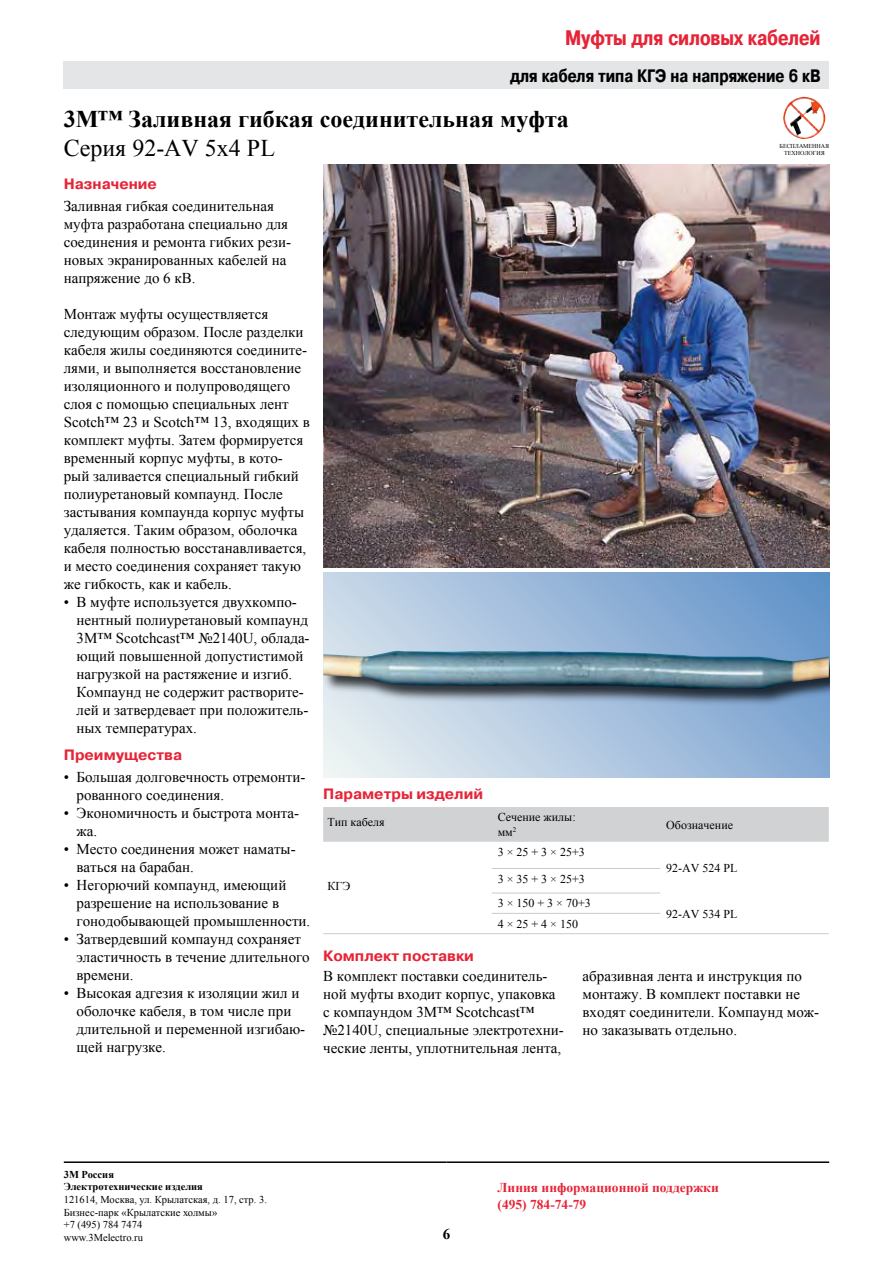
<style>
.page{position:relative;width:893px;height:1263px;background:#fff}
.page>*{position:absolute;margin:0;border:0;box-sizing:border-box;transform-origin:0 0}
.t1{font:700 24px "Times New Roman";color:#000}
.t2{font:24px "Times New Roman";color:#000}
.t3{font:700 21px "Pragmatica Cond C";color:#e62437}
.t4{font:700 18px "Pragmatica Cond C";color:#000}
.t5{font:15px/18px "Times New Roman";color:#000}
.t6{font:700 15px "Pragmatica C";color:#e62437}
.t7{font:700 13.5px/16.2px "Times New Roman";color:#e62437}
.t8{font:12px/14.4px "Times New Roman";color:#000}
.t9{font:10.5px/12.6px "Times New Roman";color:#000}
.t10{font:700 10.5px/12.5px "Times New Roman";color:#000}
.t11{font:6px/7.2px "Times New Roman";letter-spacing:-.005em;color:#000;text-align:center}
</style>
<div class="page">
<hr style="left:64px;top:1161px;width:382px;height:2px;background:#000">
<hr style="left:446px;top:1161px;width:383px;height:2px;background:#000">
<img style="left:323px;top:164px;width:506px;height:403px">
<svg style="left:323px;top:572px;width:506px;height:205px;background:#a6c0dd"></svg>
<div style="left:323px;top:649px;width:506px;height:58px;background:#000;opacity:.75"></div>
<img style="left:323px;top:651px;width:506px;height:38px">
<div style="left:64px;top:62px;width:765px;height:27px;background:#e3e5e6"></div>
<div style="left:323px;top:807px;width:506px;height:35px;background:#d0d2d4"></div>
<hr style="left:323px;top:933px;width:169px;height:1px;background:#cbcbcb">
<hr style="left:492px;top:933px;width:168px;height:1px;background:#cbcbcb">
<hr style="left:660px;top:933px;width:169px;height:1px;background:#cbcbcb">
<hr style="left:492px;top:868px;width:168px;height:1px;background:#cbcbcb">
<hr style="left:492px;top:893px;width:168px;height:1px;background:#cbcbcb">
<hr style="left:492px;top:913px;width:168px;height:1px;background:#cbcbcb">
<img style="left:783px;top:97px;width:43px;height:42px">
<h2 class="t3" style="left:565px;top:26px;width:257px">Муфты для силовых кабелей</h2>
<p class="t4" style="left:511px;top:66px;width:312px">для кабеля типа КГЭ на напряжение 6 кВ</p>
<h1 class="t1" style="left:64px;top:102px;width:506px">3M™ Заливная гибкая соединительная муфта</h1>
<h1 class="t2" style="left:64px;top:131px;width:213px">Серия 92-AV 5x4 PL</h1>
<p class="t6" style="left:64px;top:175px;width:95px">Назначение</p>
<p class="t5" style="left:64px;top:197px;width:229px">Заливная гибкая соединительная муфта разработана специально для соединения и ремонта гибких рези&shy;новых экранированных кабелей на напряжение до 6 кВ.</p>
<p class="t5" style="left:64px;top:305px;width:248px">Монтаж муфты осуществляется следующим образом. После разделки кабеля жилы соединяются соедините&shy;лями, и выполняется восстановление изоляционного и полупроводящего слоя с помощью специальных лент Scotch™ 23 и Scotch™ 13, входящих в комплект муфты. Затем формируется временный корпус муфты, в кото&shy;рый заливается специальный гибкий полиуретановый компаунд. После застывания компаунда корпус муфты удаляется. Таким образом, оболочка кабеля полностью восстанавливается, и место соединения сохраняет такую же гибкость, как и кабель.</p>
<p class="t5" style="left:77px;top:593px;width:235px;text-indent:-13px">• В муфте используется двухкомпо&shy;нентный полиуретановый компаунд<br>3M™ Scotchcast™ №2140U, облада&shy;ющий повышенной допустистимой нагрузкой на растяжение и изгиб.<br>Компаунд не содержит растворите&shy;лей и затвердевает при положитель&shy;ных температурах.</p>
<p class="t6" style="left:64px;top:746px;width:120px">Преимущества</p>
<p class="t5" style="left:77px;top:768px;width:230px;text-indent:-13px">• Большая долговечность отремонти&shy;рованного соединения.</p>
<p class="t5" style="left:77px;top:804px;width:224px;text-indent:-13px">• Экономичность и быстрота монта&shy;жа.</p>
<p class="t5" style="left:77px;top:840px;width:221px;text-indent:-13px">• Место соединения может наматы&shy;ваться на барабан.</p>
<p class="t5" style="left:77px;top:876px;width:235px;text-indent:-13px">• Негорючий компаунд, имеющий разрешение на использование в гонодобывающей промышленности.</p>
<p class="t5" style="left:77px;top:930px;width:235px;text-indent:-13px">• Затвердевший компаунд сохраняет эластичность в течение длительного времени.</p>
<p class="t5" style="left:77px;top:984px;width:230px;text-indent:-13px">• Высокая адгезия к изоляции жил и оболочке кабеля, в том числе при длительной и переменной изгибаю&shy;щей нагрузке.</p>
<p class="t11" style="left:780px;top:142px;width:51px">БЕСПЛАМЕННАЯ<br>ТЕХНОЛОГИЯ</p>
<p class="t6" style="left:323px;top:785px;width:161px">Параметры изделий</p>
<p class="t8" style="left:327px;top:815px;width:59px">Тип кабеля</p>
<p class="t8" style="left:498px;top:810px;width:79px">Сечение жилы: мм<sup>2</sup></p>
<p class="t8" style="left:666px;top:817px;width:68px">Обозначение</p>
<p class="t8" style="left:498px;top:845px;width:89px">3 × 25 + 3 × 25+3</p>
<p class="t8" style="left:666px;top:860px;width:73px">92-AV 524 PL</p>
<p class="t8" style="left:498px;top:866px;width:95px;line-height:24.6px">3 × 35 + 3 × 25+3<br>3 × 150 + 3 × 70+3</p>
<p class="t8" style="left:327px;top:878px;width:24px">КГЭ</p>
<p class="t8" style="left:666px;top:906px;width:73px">92-AV 534 PL</p>
<p class="t8" style="left:498px;top:916px;width:82px">4 × 25 + 4 × 150</p>
<p class="t6" style="left:323px;top:947px;width:152px">Комплект поставки</p>
<p class="t5" style="left:323px;top:967px;width:242px">В комплект поставки соединитель&shy;ной муфты входит корпус, упаковка с компаундом 3M™ Scotchcast™ №2140U, специальные электротехни&shy;ческие ленты, уплотнительная лента,</p>
<p class="t5" style="left:583px;top:967px;width:238px">абразивная лента и инструкция по монтажу. В комплект поставки не входят соединители. Компаунд мож&shy;но заказывать отдельно.</p>
<p class="t10" style="left:64px;top:1168px;width:141px">3М Россия<br>Электротехнические изделия</p>
<p class="t9" style="left:64px;top:1193px;width:205px">121614, Москва, ул. Крылатская, д. 17, стр. 3.<br>Бизнес-парк «Крылатские холмы»<br>+7 (495) 784 7474<br>www.3Melectro.ru</p>
<p class="t7" style="left:497px;top:1179px;width:223px">Линия информационной поддержки (495) 784-74-79</p>
</div>
